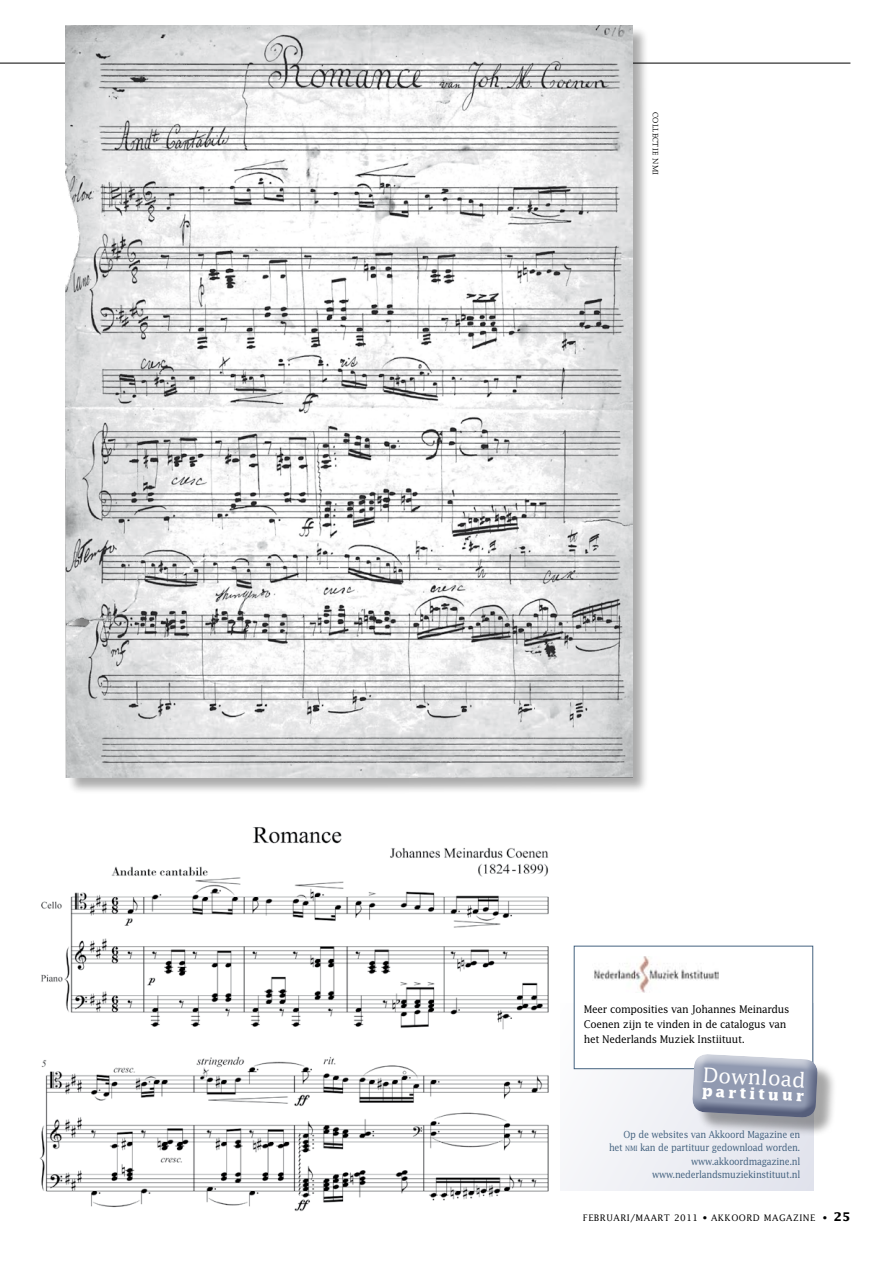
<style>
.page{position:relative;width:893px;height:1263px;background:#fff}
.page>*{position:absolute;margin:0;border:0;box-sizing:border-box;transform-origin:0 0}
.t1{font:20.25px "Lucida Std";color:#fff}
.t2{font:700 15.15px "Lucida Std";color:#fff}
.t3{font:10.5px/15px "Lucida Std";letter-spacing:-.03em;color:#000;scale:.95 1}
.t4{font:9.75px/13.5px "Lucida Std";letter-spacing:-.03em;color:#456380;text-align:right;scale:.9 1}
.t5{font:9px "Lucida Std";letter-spacing:.05em;color:#000}
.t6{font:9px "Joanna MT Std";color:#000}
.s1{font-size:7.35px}
.s2{font-weight:700;font-size:12px}
</style>
<div class="page">
<img style="left:41px;top:827px;width:508px;height:203px">
<img style="left:39px;top:1056px;width:510px;height:155px">
<hr style="left:0;top:63px;width:850px;height:1px;background:#000">
<div style="left:560px;top:1003px;width:253px;height:188px;background:linear-gradient(to right,#f8f9fb,#e1e3ec)"></div>
<div style="left:574px;top:946px;width:239px;height:123px;background:#fff;border:1px solid #456380"></div>
<img style="left:594px;top:956px;width:124px;height:37px">
<div style="left:696px;top:1058px;width:149px;height:86px;background:#000;opacity:.35"></div>
<svg style="left:689px;top:1052px;width:130px;height:68px;background:#9da4b6"></svg>
<div style="left:67px;top:26px;width:589px;height:775px;background:#000;opacity:.33"></div>
<img style="left:66px;top:25px;width:566px;height:753px">
<p class="t6" style="left:660px;top:112px;width:65px;rotate:90deg">Collectie NMI</p>
<p class="t3" style="left:584px;top:1001px;width:218px">Meer composities van Johannes Meinardus<br>Coenen zijn te vinden in de catalogus van het Nederlands Muziek Instiituut.</p>
<h1 class="t1" style="left:703px;top:1062px;width:104px;rotate:3deg">Download</h1>
<h2 class="t2" style="left:702px;top:1081px;width:104px;rotate:3deg">partituur</h2>
<p class="t4" style="left:609px;top:1127px;width:214px">Op de websites van Akkoord Magazine en het <span class="s1">nmi</span> kan de partituur gedownload worden. www.akkoordmagazine.nl www.nederlandsmuziekinstituut.nl</p>
<p class="t5" style="left:583px;top:1212px;width:269px">februari/maart 2011 • akkoord magazine • <span class="s2">25</span></p>
</div>
